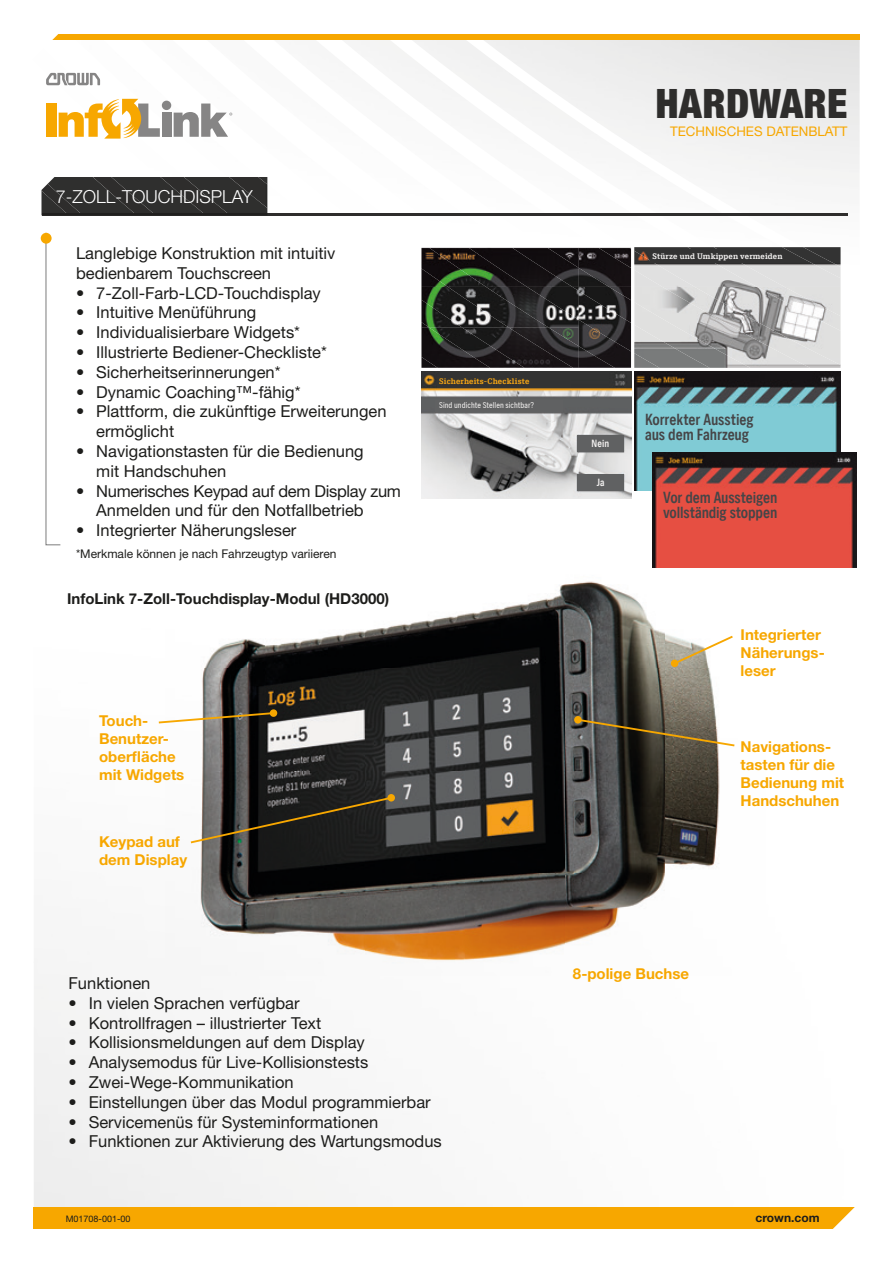
<style>
.page{position:relative;width:893px;height:1263px;background:#fff}
.page>*{position:absolute;margin:0;border:0;box-sizing:border-box;transform-origin:0 0}
.t1{font:900 condensed 40.65px "Helvetica Neue LT Std";letter-spacing:.01em;color:#2e2d2c}
.t2{font:300 18px "Helvetica Neue LT Std";color:#fff}
.t3{font:16.5px/19.8px "Helvetica Neue LT Std";color:#1d1d1b}
.t4{font:16.5px/19.8px "Helvetica Neue LT Std";letter-spacing:-.02em;color:#1d1d1b}
.t5{font:700 15px/18px "Helvetica Neue LT Std";color:#f7a700}
.t6{font:700 condensed 15px/15px "Colin Sans";letter-spacing:-.005em;color:#464547}
.t7{font:700 15px "Helvetica Neue LT Std";color:#1d1d1b}
.t8{font:13.35px "Helvetica Neue LT Std";color:#f7a700}
.t9{font:12px "Helvetica Neue LT Std";color:#1d1d1b}
.t10{font:700 12px "Helvetica Neue LT Std";color:#1d1d1b}
.t11{font:700 condensed 9.75px "Colin Sans";color:#f3f1f0}
.t12{font:9px "Helvetica Neue LT Std";color:#1d1d1b}
.t13{font:condensed 7.8px "Colin Sans";letter-spacing:.005em;color:#f3f1f0}
.t14{font:700 7.5px "Colin Serif";letter-spacing:.015em;color:#f3f1f0}
.t15{font:700 7.5px "Colin Serif";letter-spacing:.02em;color:#f7a614}
</style>
<div class="page">
<img style="left:407px;top:39px;width:190px;height:96px">
<img style="left:597px;top:39px;width:263px;height:248px">
<img style="left:153px;top:287px;width:688px;height:137px">
<div style="left:32px;top:34px;width:828px;height:5px;background:#f7a700"></div>
<div style="left:33px;top:1207px;width:828px;height:22px;background:#f7a700"></div>
<svg style="left:833px;top:1207px;width:28px;height:22px"></svg>
<div style="left:162px;top:113px;width:9px;height:24px;background:#868585"></div>
<div style="left:162px;top:101px;width:9px;height:9px;background:#868585;border-radius:50%"></div>
<svg style="left:174px;top:104px;width:58px;height:33px"></svg>
<svg style="left:32px;top:34px;width:128px;height:105px"></svg>
<hr style="left:42px;top:213px;width:805px;height:3px;background:#2e2d2c">
<svg style="left:46px;top:232px;width:15px;height:313px"></svg>
<div style="left:41px;top:233px;width:11px;height:11px;background:#f7a700;border-radius:50%"></div>
<img style="left:421px;top:248px;width:210px;height:120px">
<img style="left:421px;top:287px;width:158px;height:81px">
<img style="left:634px;top:247px;width:206px;height:40px">
<img style="left:634px;top:287px;width:206px;height:81px">
<img style="left:421px;top:372px;width:210px;height:126px">
<img style="left:166px;top:567px;width:600px;height:409px">
<svg style="left:576px;top:718px;width:160px;height:30px;background:#6d6656"></svg>
<div style="left:574px;top:716px;width:8px;height:7px;background:#f7a700;border-radius:50%"></div>
<svg style="left:672px;top:634px;width:63px;height:32px"></svg>
<div style="left:671px;top:660px;width:7px;height:7px;background:#f7a700;border-radius:50%"></div>
<svg style="left:157px;top:711px;width:119px;height:13px"></svg>
<div style="left:270px;top:709px;width:7px;height:8px;background:#f7a700;border-radius:50%"></div>
<svg style="left:189px;top:795px;width:204px;height:50px;background:#3e3c35"></svg>
<div style="left:387px;top:794px;width:8px;height:7px;background:#f7a700;border-radius:50%"></div>
<img style="left:634px;top:372px;width:206px;height:118px">
<div style="left:651px;top:249px;width:133px;height:14px;background:#333"></div>
<img style="left:652px;top:452px;width:204px;height:115px">
<div style="left:438px;top:374px;width:133px;height:14px;background:#333"></div>
<div style="left:436px;top:400px;width:127px;height:12px;background:#606162"></div>
<div style="left:577px;top:435px;width:47px;height:17px;background:#606162"></div>
<div style="left:577px;top:474px;width:47px;height:17px;background:#606162"></div>
<svg style="left:41px;top:177px;width:226px;height:38px;background:#323130"></svg>
<p class="t2" style="left:56px;top:186px;width:199px">7-ZOLL-TOUCHDISPLAY</p>
<p class="t3" style="left:76px;top:243px;width:261px">Langlebige Konstruktion mit intuitiv bedienbarem Touchscreen</p>
<p class="t3" style="left:76px;top:283px;width:246px">• 7-Zoll-Farb-LCD-Touchdisplay</p>
<p class="t3" style="left:76px;top:302px;width:182px">• Intuitive Menüführung</p>
<p class="t3" style="left:76px;top:322px;width:226px">• Individualisierbare Widgets*</p>
<p class="t3" style="left:76px;top:342px;width:252px">• Illustrierte Bediener-Checkliste*</p>
<p class="t3" style="left:76px;top:362px;width:206px">• Sicherheitserinnerungen*</p>
<p class="t3" style="left:76px;top:382px;width:226px">• Dynamic Coaching™-fähig*</p>
<p class="t3" style="left:96px;top:401px;width:292px;text-indent:-20px">• Plattform, die zukünftige Erweiterungen ermöglicht</p>
<p class="t3" style="left:96px;top:441px;width:269px;text-indent:-20px">• Navigationstasten für die Bedienung mit Handschuhen</p>
<p class="t4" style="left:96px;top:481px;width:306px;text-indent:-20px">• Numerisches Keypad auf dem Display zum<br>Anmelden und für den Notfallbetrieb</p>
<p class="t3" style="left:76px;top:520px;width:222px">• Integrierter Näherungsleser</p>
<p class="t9" style="left:76px;top:547px;width:262px">*Merkmale können je nach Fahrzeugtyp variieren</p>
<p class="t7" style="left:67px;top:589px;width:324px">InfoLink 7-Zoll-Touchdisplay-Modul (HD3000)</p>
<p class="t15" style="left:439px;top:377px;width:92px">Sicherheits-Checkliste</p>
<p class="t13" style="left:439px;top:401px;width:96px">Sind undichte Stellen sichtbar?</p>
<p class="t5" style="left:99px;top:712px;width:87px">Touch-<br>Benutzer&shy;oberfläche mit Widgets</p>
<p class="t5" style="left:99px;top:833px;width:90px">Keypad auf dem Display</p>
<h1 class="t1" style="left:656px;top:79px;width:193px">HARDWARE</h1>
<p class="t8" style="left:670px;top:123px;width:179px">TECHNISCHES DATENBLATT</p>
<p class="t14" style="left:652px;top:252px;width:131px">Stürze und Umkippen vermeiden</p>
<p class="t11" style="left:591px;top:438px;width:19px">Nein</p>
<p class="t11" style="left:597px;top:477px;width:9px">Ja</p>
<p class="t6" style="left:645px;top:412px;width:110px">Korrekter Ausstieg aus dem Fahrzeug</p>
<p class="t6" style="left:663px;top:490px;width:116px">Vor dem Aussteigen vollständig stoppen</p>
<p class="t5" style="left:741px;top:625px;width:86px">Integrierter<br>Näherungs&shy;leser</p>
<p class="t5" style="left:741px;top:738px;width:105px">Navigations&shy;tasten für die<br>Bedienung mit<br>Handschuhen</p>
<p class="t3" style="left:69px;top:973px;width:83px">Funktionen</p>
<p class="t3" style="left:69px;top:993px;width:233px">• In vielen Sprachen verfügbar</p>
<p class="t3" style="left:69px;top:1012px;width:254px">• Kontrollfragen – illustrierter Text</p>
<p class="t3" style="left:69px;top:1032px;width:298px">• Kollisionsmeldungen auf dem Display</p>
<p class="t3" style="left:69px;top:1052px;width:301px">• Analysemodus für Live-Kollisionstests</p>
<p class="t3" style="left:69px;top:1072px;width:227px">• Zwei-Wege-Kommunikation</p>
<p class="t3" style="left:69px;top:1092px;width:364px">• Einstellungen über das Modul programmierbar</p>
<p class="t3" style="left:69px;top:1111px;width:311px">• Servicemenüs für Systeminformationen</p>
<p class="t3" style="left:69px;top:1131px;width:375px">• Funktionen zur Aktivierung des Wartungsmodus</p>
<p class="t12" style="left:66px;top:1213px;width:66px">M01708-001-00</p>
<p class="t5" style="left:573px;top:964px;width:118px">8-polige Buchse</p>
<p class="t10" style="left:756px;top:1210px;width:65px">crown.com</p>
</div>
